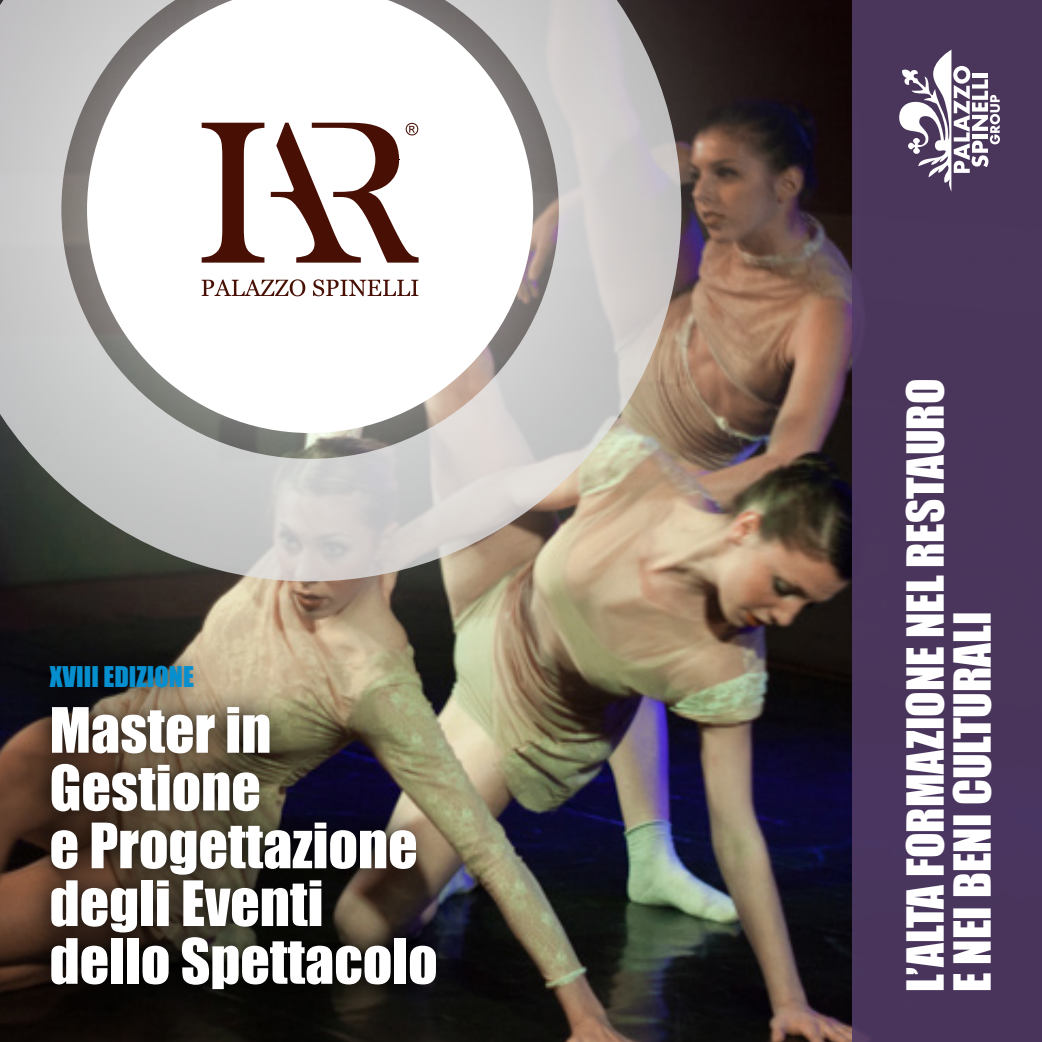
<style>
.page{position:relative;width:1042px;height:1042px;background:#fff}
.page>*{position:absolute;margin:0;border:0;box-sizing:border-box;transform-origin:0 0}
.t1{font:57.75px/57.8px "Impact";color:#fff}
.t2{font:46.9px/46.9px "Impact";color:#fff}
.t3{font:26.25px "Impact";color:#068fcf}
</style>
<div class="page">
<img style="left:0;top:765px;width:852px;height:277px">
<svg style="left:19px;top:765px;width:439px;height:250px;background:#2c241d"></svg>
<div style="left:852px;top:0;width:190px;height:1042px;background:#4a355b"></div>
<img style="left:0;top:0;width:861px;height:765px">
<svg style="left:202px;top:123px;width:62px;height:140px"></svg>
<svg style="left:202px;top:279px;width:103px;height:17px"></svg>
<svg style="left:313px;top:279px;width:105px;height:17px"></svg>
<svg style="left:271px;top:123px;width:148px;height:140px"></svg>
<svg style="left:19px;top:638px;width:195px;height:77px;background:#3f3831"></svg>
<svg style="left:899px;top:50px;width:101px;height:141px"></svg>
<p class="t3" style="left:50px;top:656px;width:146px">XVIII EDIZIONE</p>
<p class="t1" style="left:50px;top:700px;width:223px">Master in</p>
<p class="t1" style="left:50px;top:757px;width:389px">Gestione<br>e Progettazione degli Eventi dello Spettacolo</p>
<p class="t2" style="left:901px;top:992px;width:615px;rotate:-90deg">L’ALTA FORMAZIONE NEL RESTAURO<br>E NEI BENI CULTURALI</p>
</div>
